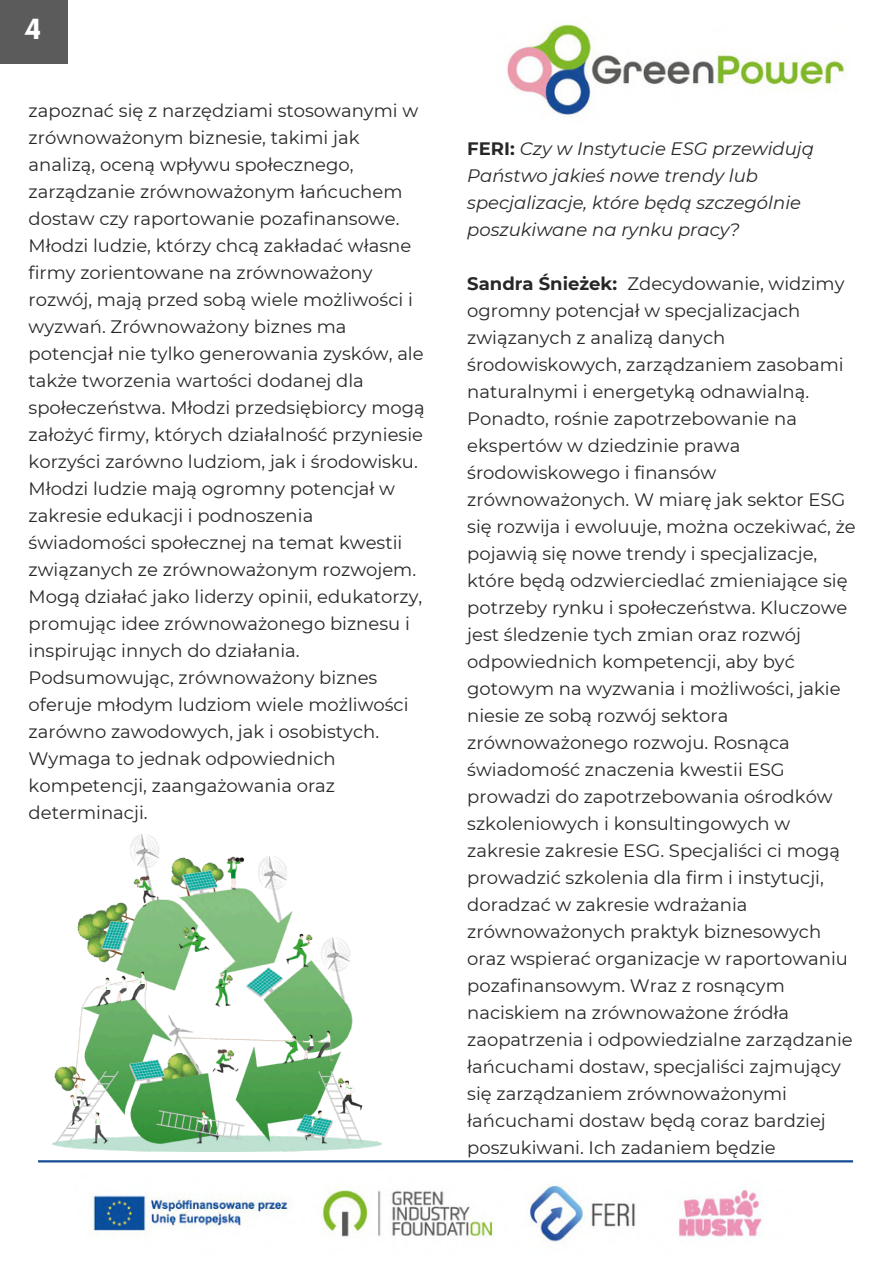
<style>
.page{position:relative;width:894px;height:1264px;background:#fff}
.page>*{position:absolute;margin:0;border:0;box-sizing:border-box;transform-origin:0 0}
.t1{font:700 27px "Now";color:#fff}
.t2{font:18px/27px "Montserrat";color:#272727}
.t3{font:italic 18px/27px "Montserrat";color:#272727}
.s1{font-weight:700;font-style:normal}
.s2{font-weight:700}
</style>
<div class="page">
<hr style="left:38px;top:1160px;width:814px;height:2px;background:#134c94">
<div style="left:0;top:0;width:68px;height:63px;background:#5b5b5b"></div>
<img style="left:507px;top:24px;width:340px;height:91px">
<img style="left:92px;top:1185px;width:670px;height:57px">
<img style="left:52px;top:834px;width:330px;height:317px">
<h1 class="t1" style="left:24px;top:15px;width:19px">4</h1>
<h1 class="t2" style="left:29px;top:97px;width:397px">zapoznać się z narzędziami stosowanymi w zrównoważonym biznesie, takimi jak analizą, oceną wpływu społecznego, zarządzanie zrównoważonym łańcuchem dostaw czy raportowanie pozafinansowe.<br>Młodzi ludzie, którzy chcą zakładać własne firmy zorientowane na zrównoważony rozwój, mają przed sobą wiele możliwości i wyzwań. Zrównoważony biznes ma potencjał nie tylko generowania zysków, ale także tworzenia wartości dodanej dla społeczeństwa. Młodzi przedsiębiorcy mogą założyć firmy, których działalność przyniesie korzyści zarówno ludziom, jak i środowisku.<br>Młodzi ludzie mają ogromny potencjał w zakresie edukacji i podnoszenia świadomości społecznej na temat kwestii związanych ze zrównoważonym rozwojem.<br>Mogą działać jako liderzy opinii, edukatorzy, promując idee zrównoważonego biznesu i inspirując innych do działania.<br>Podsumowując, zrównoważony biznes oferuje młodym ludziom wiele możliwości zarówno zawodowych, jak i osobistych.<br>Wymaga to jednak odpowiednich kompetencji, zaangażowania oraz determinacji.</h1>
<p class="t3" style="left:467px;top:135px;width:348px"><span class="s1">FERI:</span> Czy w Instytucie ESG przewidują Państwo jakieś nowe trendy lub specjalizacje, które będą szczególnie poszukiwane na rynku pracy?</p>
<p class="t2" style="left:467px;top:270px;width:390px"><span class="s2">Sandra Śnieżek:</span> Zdecydowanie, widzimy ogromny potencjał w specjalizacjach związanych z analizą danych środowiskowych, zarządzaniem zasobami naturalnymi i energetyką odnawialną.<br>Ponadto, rośnie zapotrzebowanie na ekspertów w dziedzinie prawa środowiskowego i finansów zrównoważonych. W miarę jak sektor ESG się rozwija i ewoluuje, można oczekiwać, że pojawią się nowe trendy i specjalizacje, które będą odzwierciedlać zmieniające się potrzeby rynku i społeczeństwa. Kluczowe jest śledzenie tych zmian oraz rozwój odpowiednich kompetencji, aby być gotowym na wyzwania i możliwości, jakie niesie ze sobą rozwój sektora zrównoważonego rozwoju. Rosnąca świadomość znaczenia kwestii ESG prowadzi do zapotrzebowania ośrodków szkoleniowych i konsultingowych w zakresie zakresie ESG. Specjaliści ci mogą prowadzić szkolenia dla firm i instytucji, doradzać w zakresie wdrażania zrównoważonych praktyk biznesowych oraz wspierać organizacje w raportowaniu pozafinansowym. Wraz z rosnącym naciskiem na zrównoważone źródła zaopatrzenia i odpowiedzialne zarządzanie łańcuchami dostaw, specjaliści zajmujący się zarządzaniem zrównoważonymi łańcuchami dostaw będą coraz bardziej poszukiwani. Ich zadaniem będzie</p>
</div>
